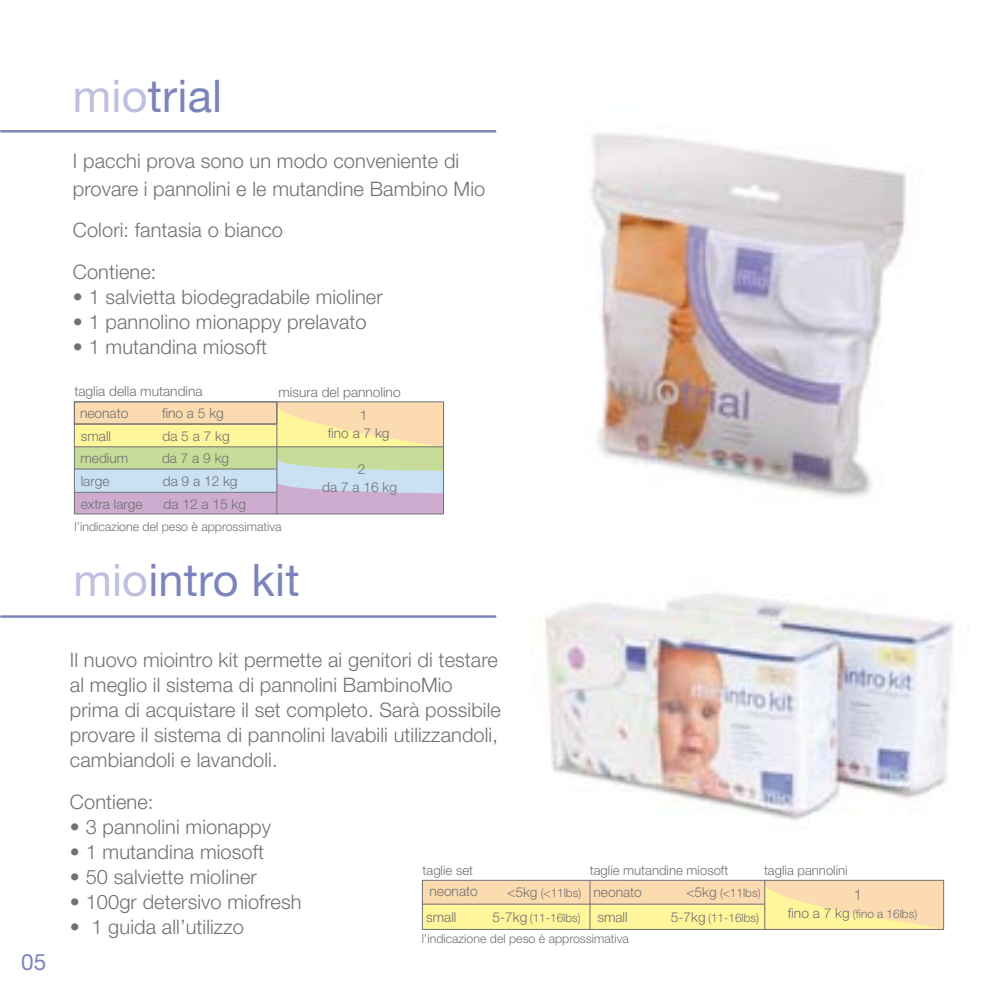
<style>
.page{position:relative;width:993px;height:993px;background:#fff}
.page>*{position:absolute;margin:0;border:0;box-sizing:border-box;transform-origin:0 0}
.t1{font:45px "Helvetica Neue";letter-spacing:.005em;color:#7c84bb}
.t2{font:22.5px "Helvetica Neue";color:#7c84bb}
.t3{font:300 20px/25px "Helvetica Neue";letter-spacing:.005em;color:#707173}
.t4{font:300 14.75px "Helvetica Neue";color:#707173}
.t5{font:300 13.75px/22.8px "Helvetica Neue";color:#707173}
.t6{font:300 13.25px "Helvetica Neue";color:#707173}
.t7{font:300 12.25px "Helvetica Neue";color:#707173}
.t8{font:300 11.75px/24.5px "Helvetica Neue";color:#707173;text-align:right}
.s1{color:#bfc0de}
.s2{font-size:13.75px}
</style>
<div class="page">
<hr style="left:1px;top:130px;width:494px;height:2px;background:#7c84bb">
<div style="left:276px;top:402px;width:167px;height:44px;background:#fddbb0"></div>
<div style="left:74px;top:492px;width:203px;height:21px;background:#cdaccf"></div>
<div style="left:74px;top:469px;width:203px;height:23px;background:#cae1f3"></div>
<div style="left:74px;top:446px;width:203px;height:22px;background:#c7dc98"></div>
<div style="left:74px;top:424px;width:203px;height:23px;background:#fff59a"></div>
<div style="left:74px;top:402px;width:203px;height:22px;background:#fddbb0"></div>
<hr style="left:74px;top:423px;width:203px;height:1px;background:#707173">
<hr style="left:74px;top:446px;width:369px;height:1px;background:#707173">
<hr style="left:74px;top:468px;width:203px;height:1px;background:#707173">
<svg style="left:277px;top:405px;width:165px;height:107px"></svg>
<hr style="left:74px;top:491px;width:203px;height:1px;background:#707173">
<div style="left:74px;top:401px;width:370px;height:113px;border:1px solid #707173"></div>
<hr style="left:276px;top:401px;width:1px;height:112px;background:#707173">
<img style="left:590px;top:133px;width:316px;height:365px">
<img style="left:544px;top:593px;width:425px;height:228px">
<hr style="left:1px;top:615px;width:494px;height:2px;background:#7c84bb">
<div style="left:764px;top:880px;width:179px;height:48px;background:#fddbb0"></div>
<svg style="left:765px;top:883px;width:165px;height:44px"></svg>
<div style="left:614px;top:904px;width:151px;height:24px;background:#fff59a"></div>
<div style="left:614px;top:880px;width:151px;height:24px;background:#fddbb0"></div>
<hr style="left:764px;top:880px;width:1px;height:48px;background:#707173">
<div style="left:423px;top:904px;width:191px;height:24px;background:#fff59a"></div>
<div style="left:422px;top:880px;width:192px;height:24px;background:#fddbb0"></div>
<hr style="left:422px;top:903px;width:342px;height:1px;background:#707173">
<hr style="left:589px;top:880px;width:1px;height:48px;background:#707173">
<div style="left:422px;top:879px;width:521px;height:50px;border:1px solid #707173"></div>
<p class="t2" style="left:21px;top:948px;width:27px">05</p>
<h1 class="t1" style="left:73px;top:69px;width:151px"><span class="s1">mio</span>trial</h1>
<p class="t3" style="left:73px;top:147px;width:414px;line-height:27.5px">I pacchi prova sono un modo conveniente di provare i pannolini e le mutandine Bambino Mio</p>
<p class="t3" style="left:73px;top:209px;width:211px;line-height:41.8px">Colori: fantasia o bianco<br>Contiene:</p>
<p class="t3" style="left:73px;top:284px;width:311px">• 1 salvietta biodegradabile mioliner</p>
<p class="t3" style="left:73px;top:309px;width:295px">• 1 pannolino mionappy prelavato</p>
<p class="t3" style="left:73px;top:334px;width:195px">• 1 mutandina miosoft</p>
<p class="t5" style="left:80px;top:379px;width:124px;text-indent:-6px">taglia della mutandina neonato<br>small</p>
<p class="t5" style="left:80px;top:446px;width:63px">medium large<br>extra large</p>
<p class="t5" style="left:162px;top:401px;width:69px">fino a 5 kg da 5 a 7 kg da 7 a 9 kg</p>
<p class="t5" style="left:163px;top:469px;width:85px">da 9 a 12 kg da 12 a 15 kg</p>
<p class="t5" style="left:278px;top:380px;width:123px">misura del pannolino</p>
<p class="t5" style="left:327px;top:406px;width:63px;line-height:17.5px;text-indent:32px">1 fino a 7 kg</p>
<p class="t5" style="left:322px;top:459px;width:76px;line-height:18.2px;text-align:center">2<br>da 7 a 16 kg</p>
<p class="t7" style="left:74px;top:518px;width:209px">l’indicazione del peso è approssimativa</p>
<h1 class="t1" style="left:73px;top:552px;width:227px"><span class="s1">mio</span>intro kit</h1>
<p class="t3" style="left:70px;top:646px;width:432px">Il nuovo miointro kit permette ai genitori di testare al meglio il sistema di pannolini BambinoMio prima di acquistare il set completo. Sarà possibile provare il sistema di pannolini lavabili utilizzandoli, cambiandoli e lavandoli.</p>
<p class="t3" style="left:70px;top:788px;width:85px">Contiene:</p>
<p class="t3" style="left:70px;top:813px;width:203px">• 3 pannolini mionappy</p>
<p class="t3" style="left:70px;top:838px;width:195px">• 1 mutandina miosoft</p>
<p class="t3" style="left:70px;top:863px;width:188px">• 50 salviette mioliner</p>
<p class="t3" style="left:70px;top:888px;width:233px">• 100gr detersivo miofresh</p>
<p class="t3" style="left:70px;top:913px;width:175px">• 1 guida all’utilizzo</p>
<p class="t6" style="left:422px;top:861px;width:52px">taglie set</p>
<p class="t6" style="left:589px;top:862px;width:140px">taglie mutandine miosoft</p>
<p class="t6" style="left:763px;top:861px;width:85px">taglia pannolini</p>
<p class="t8" style="left:670px;top:879px;width:91px"><span class="s2">&lt;5kg</span> (&lt;11lbs)<br><span class="s2">5-7kg</span> (11-16lbs)</p>
<p class="t5" style="left:426px;top:878px;width:53px;line-height:25.5px">neonato small</p>
<p class="t8" style="left:492px;top:880px;width:90px"><span class="s2">&lt;5kg</span> (&lt;11lbs)<br><span class="s2">5-7kg</span> (11-16lbs)</p>
<p class="t7" style="left:421px;top:931px;width:209px">l’indicazione del peso è approssimativa</p>
<p class="t5" style="left:593px;top:879px;width:50px;line-height:24.5px">neonato small</p>
<p class="t4" style="left:853px;top:885px;width:10px">1</p>
<p class="t8" style="left:787px;top:901px;width:131px"><span class="s2">fino a 7 kg</span> (fino a 16lbs)</p>
</div>
